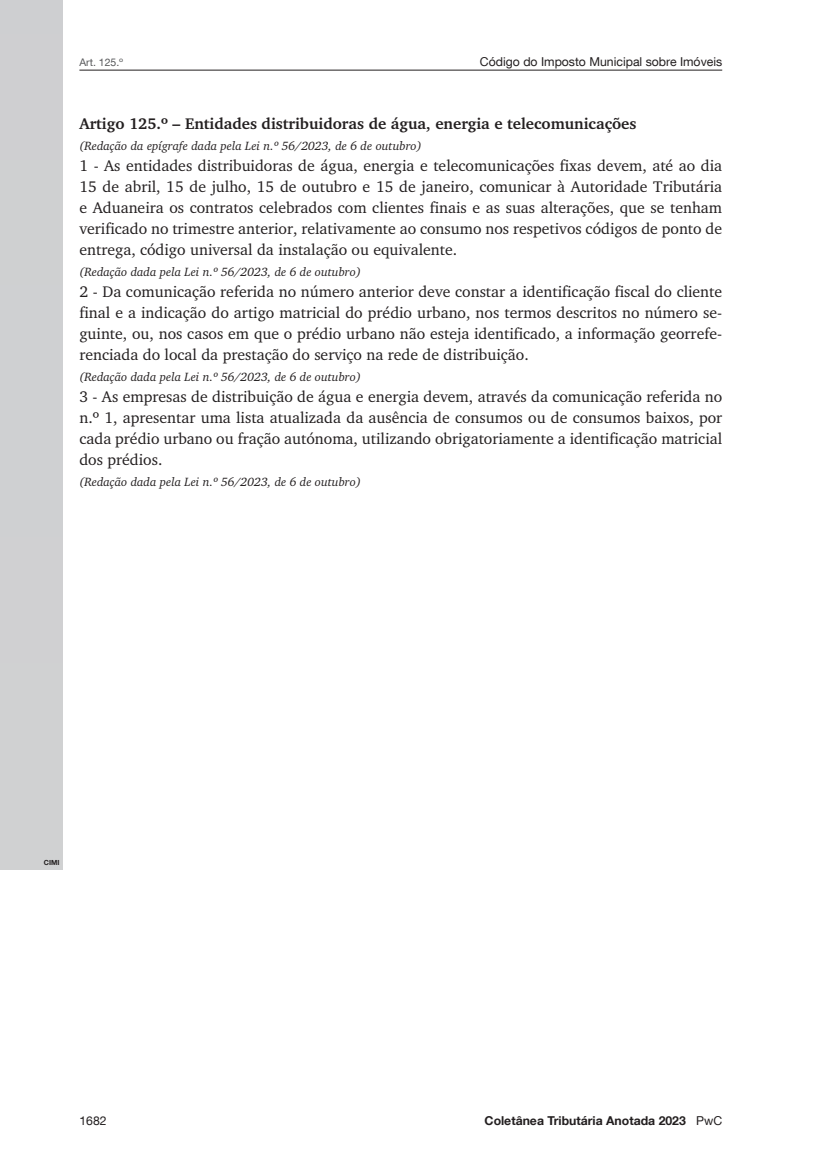
<style>
.page{position:relative;width:824px;height:1171px;background:#fff}
.page>*{position:absolute;margin:0;border:0;box-sizing:border-box;transform-origin:0 0}
.t1{font:15.75px/21px "Charter IT Cby BT";color:#231f20;text-align:justify}
.t2{font:700 15.75px "Charter IT Cby BT";color:#231f20}
.t3{font:italic 12.25px "Charter IT Cby BT";color:#231f20}
.t4{font:12.25px "Helvetica Neue LT Com";color:#231f20}
.t5{font:700 12.25px "Helvetica Neue LT Com";color:#231f20}
.t6{font:10.5px "Helvetica Neue LT Com";color:#57585a}
.t7{font:700 7px "Helvetica Neue LT Com";color:#231f20}
.s1{font-weight:400}
</style>
<div class="page">
<hr style="left:79px;top:70px;width:643px;height:1px;background:#231f20">
<div style="left:0;top:0;width:62px;height:869px;background:#cfd0d2"></div>
<p class="t6" style="left:79px;top:55px;width:45px">Art. 125.º</p>
<p class="t4" style="left:480px;top:54px;width:244px">Código do Imposto Municipal sobre Imóveis</p>
<p class="t2" style="left:79px;top:113px;width:558px">Artigo 125.º – Entidades distribuidoras de água, energia e telecomunicações</p>
<p class="t3" style="left:79px;top:138px;width:344px">(Redação da epígrafe dada pela Lei n.º 56/2023, de 6 de outubro)</p>
<p class="t1" style="left:79px;top:154px;width:644px">1 - As entidades distribuidoras de água, energia e telecomunicações fixas devem, até ao dia 15 de abril, 15 de julho, 15 de outubro e 15 de janeiro, comunicar à Autoridade Tributária e Aduaneira os contratos celebrados com clientes finais e as suas alterações, que se tenham verificado no trimestre anterior, relativamente ao consumo nos respetivos códigos de ponto de entrega, código universal da instalação ou equivalente.</p>
<p class="t3" style="left:79px;top:264px;width:283px">(Redação dada pela Lei n.º 56/2023, de 6 de outubro)</p>
<p class="t1" style="left:79px;top:280px;width:644px">2 - Da comunicação referida no número anterior deve constar a identificação fiscal do cliente final e a indicação do artigo matricial do prédio urbano, nos termos descritos no número se&shy;guinte, ou, nos casos em que o prédio urbano não esteja identificado, a informação georrefe&shy;renciada do local da prestação do serviço na rede de distribuição.</p>
<p class="t3" style="left:79px;top:369px;width:283px">(Redação dada pela Lei n.º 56/2023, de 6 de outubro)</p>
<p class="t1" style="left:79px;top:385px;width:644px">3 - As empresas de distribuição de água e energia devem, através da comunicação referida no n.º 1, apresentar uma lista atualizada da ausência de consumos ou de consumos baixos, por cada prédio urbano ou fração autónoma, utilizando obrigatoriamente a identificação matricial dos prédios.</p>
<p class="t3" style="left:79px;top:474px;width:283px">(Redação dada pela Lei n.º 56/2023, de 6 de outubro)</p>
<p class="t7" style="left:44px;top:858px;width:17px">CIMI</p>
<p class="t4" style="left:79px;top:1113px;width:29px">1682</p>
<p class="t5" style="left:484px;top:1113px;width:239px">Coletânea Tributária Anotada 2023 <span class="s1">PwC</span></p>
</div>
